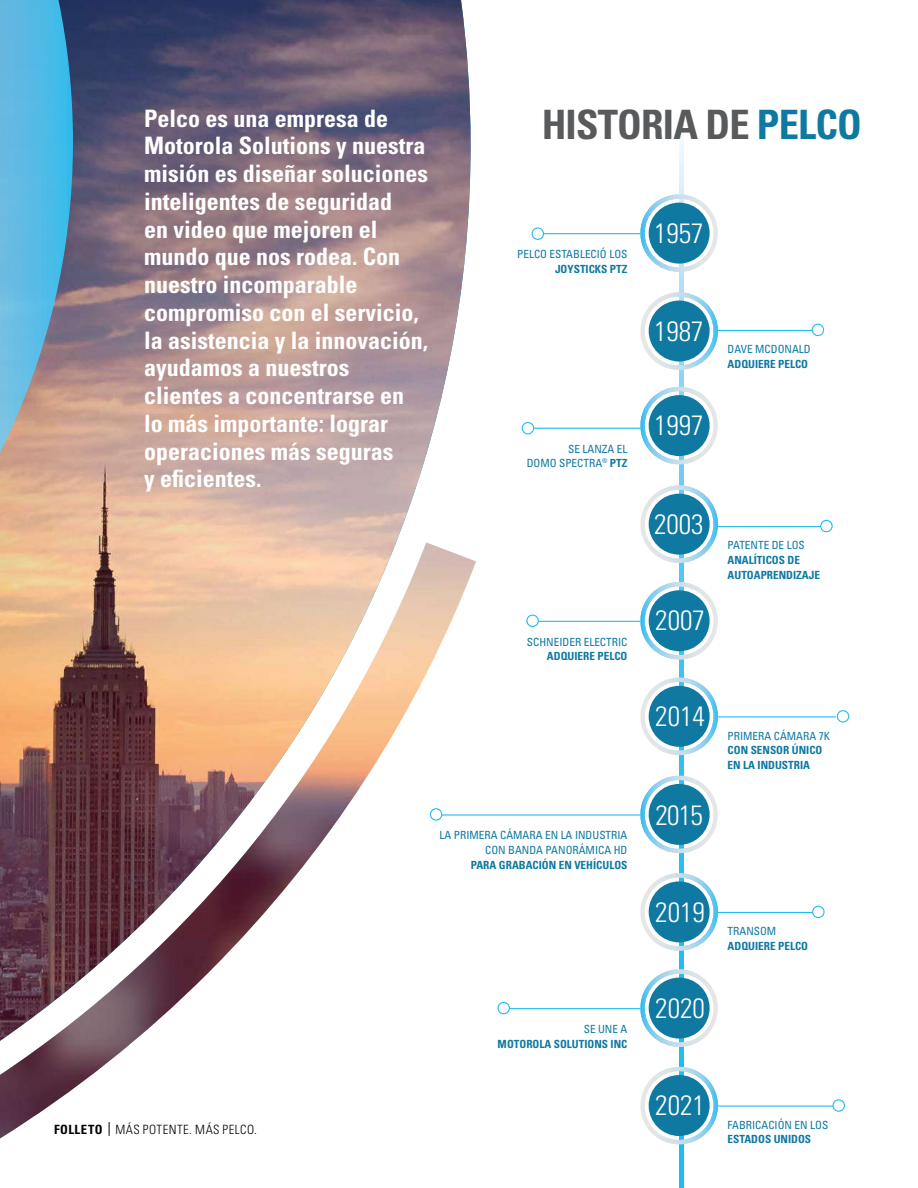
<style>
.page{position:relative;width:918px;height:1188px;background:#fff}
.page>*{position:absolute;margin:0;border:0;box-sizing:border-box;transform-origin:0 0}
.t1{font:700 condensed 40.5px "Univers LT Std";letter-spacing:-.02em;color:#595a5c}
.t2{font:300 condensed 27.9px "Univers LT Std";color:#fff}
.t3{font:700 condensed 24px/27.8px "Univers LT Std";color:#fff}
.t4{font:300 condensed 12.75px "Univers LT Std";letter-spacing:.035em;color:#000}
.t5{font:condensed 11.25px/14.5px "Univers LT Std";color:#0f79a2;text-align:right}
.t6{font:700 condensed 11.25px/14.5px "Univers LT Std";color:#0f79a2}
.s1{color:#0f79a2}
.s2{font-weight:700}
</style>
<div class="page">
<svg style="left:679px;top:130px;width:5px;height:1058px"></svg>
<hr style="left:718px;top:1106px;width:118px;height:1px;background:#22bcef">
<img style="left:0;top:0;width:471px;height:542px">
<svg style="left:0;top:0;width:73px;height:453px;background:#6aaccc"></svg>
<img style="left:0;top:542px;width:476px;height:597px">
<svg style="left:109px;top:1122px;width:1px;height:14px"></svg>
<hr style="left:526px;top:621px;width:114px;height:1px;background:#22bcef">
<svg style="left:640px;top:582px;width:78px;height:78px"></svg>
<div style="left:649px;top:590px;width:61px;height:61px;background:#0f79a2;border-radius:50%"></div>
<div style="left:527px;top:615px;width:11px;height:11px;background:#fff;border-radius:50%"></div>
<div style="left:526px;top:615px;width:13px;height:12px;border:1px solid #22bcef;border-radius:50%"></div>
<hr style="left:442px;top:814px;width:198px;height:2px;background:#22bcef">
<svg style="left:640px;top:776px;width:78px;height:77px"></svg>
<div style="left:649px;top:784px;width:61px;height:61px;background:#0f79a2;border-radius:50%"></div>
<div style="left:430px;top:809px;width:12px;height:11px;background:#fff;border-radius:50%"></div>
<div style="left:430px;top:808px;width:12px;height:13px;border:1px solid #22bcef;border-radius:50%"></div>
<hr style="left:718px;top:912px;width:102px;height:1px;background:#22bcef">
<svg style="left:640px;top:873px;width:78px;height:78px"></svg>
<div style="left:649px;top:881px;width:61px;height:61px;background:#0f79a2;border-radius:50%"></div>
<div style="left:813px;top:906px;width:11px;height:12px;background:#fff;border-radius:50%"></div>
<div style="left:812px;top:906px;width:13px;height:12px;border:1px solid #22bcef;border-radius:50%"></div>
<svg style="left:640px;top:1067px;width:78px;height:77px"></svg>
<div style="left:649px;top:1075px;width:61px;height:61px;background:#0f79a2;border-radius:50%"></div>
<div style="left:833px;top:1100px;width:11px;height:11px;background:#fff;border-radius:50%"></div>
<div style="left:833px;top:1099px;width:12px;height:13px;border:1px solid #22bcef;border-radius:50%"></div>
<hr style="left:718px;top:716px;width:118px;height:1px;background:#22bcef">
<svg style="left:640px;top:678px;width:78px;height:77px"></svg>
<div style="left:649px;top:686px;width:61px;height:61px;background:#0f79a2;border-radius:50%"></div>
<div style="left:837px;top:710px;width:12px;height:13px;border:1px solid #22bcef;border-radius:50%"></div>
<hr style="left:501px;top:1008px;width:139px;height:1px;background:#22bcef">
<svg style="left:640px;top:969px;width:78px;height:78px"></svg>
<div style="left:649px;top:978px;width:61px;height:61px;background:#0f79a2;border-radius:50%"></div>
<div style="left:498px;top:1002px;width:11px;height:12px;background:#fff;border-radius:50%"></div>
<div style="left:497px;top:1002px;width:13px;height:12px;border:1px solid #22bcef;border-radius:50%"></div>
<hr style="left:532px;top:233px;width:108px;height:1px;background:#22bcef">
<svg style="left:640px;top:194px;width:78px;height:78px"></svg>
<div style="left:649px;top:203px;width:61px;height:61px;background:#0f79a2;border-radius:50%"></div>
<div style="left:532px;top:228px;width:12px;height:11px;background:#fff;border-radius:50%"></div>
<div style="left:532px;top:227px;width:12px;height:13px;border:1px solid #22bcef;border-radius:50%"></div>
<svg style="left:640px;top:387px;width:78px;height:77px"></svg>
<div style="left:649px;top:395px;width:61px;height:61px;background:#0f79a2;border-radius:50%"></div>
<hr style="left:532px;top:428px;width:108px;height:1px;background:#22bcef">
<div style="left:522px;top:422px;width:12px;height:12px;border:1px solid #22bcef;border-radius:50%"></div>
<hr style="left:718px;top:330px;width:105px;height:1px;background:#22bcef">
<svg style="left:640px;top:292px;width:78px;height:78px"></svg>
<div style="left:649px;top:301px;width:61px;height:60px;background:#0f79a2;border-radius:50%"></div>
<div style="left:812px;top:324px;width:12px;height:12px;background:#fff;border-radius:50%"></div>
<div style="left:812px;top:324px;width:12px;height:12px;border:1px solid #22bcef;border-radius:50%"></div>
<svg style="left:640px;top:485px;width:78px;height:78px"></svg>
<div style="left:649px;top:494px;width:61px;height:61px;background:#0f79a2;border-radius:50%"></div>
<hr style="left:718px;top:526px;width:110px;height:1px;background:#22bcef">
<div style="left:821px;top:520px;width:11px;height:12px;background:#fff;border-radius:50%"></div>
<div style="left:820px;top:520px;width:13px;height:12px;border:1px solid #22bcef;border-radius:50%"></div>
<p class="t3" style="left:144px;top:104px;width:285px">Pelco es una empresa de<br>Motorola Solutions y nuestra misión es diseñar soluciones inteligentes de seguridad<br>en video que mejoren el mundo que nos rodea. Con nuestro incomparable compromiso con el servicio, la asistencia y la innovación, ayudamos a nuestros clientes a concentrarse en lo más importante: lograr operaciones más seguras<br>y eficientes.</p>
<h1 class="t1" style="left:542px;top:100px;width:322px">HISTORIA DE <span class="s1">PELCO</span></h1>
<p class="t2" style="left:654px;top:216px;width:51px">1957</p>
<p class="t5" style="left:517px;top:247px;width:112px">PELCO ESTABLECIÓ LOS</p>
<p class="t6" style="left:555px;top:261px;width:74px">JOYSTICKS PTZ</p>
<p class="t2" style="left:654px;top:314px;width:51px">1987</p>
<p class="t5" style="left:728px;top:342px;width:85px">DAVE MCDONALD</p>
<p class="t6" style="left:728px;top:356px;width:82px">ADQUIERE PELCO</p>
<p class="t2" style="left:654px;top:409px;width:51px">1997</p>
<p class="t5" style="left:527px;top:441px;width:102px">SE LANZA EL<br>DOMO SPECTRA<sup>®</sup> <span class="s2">PTZ</span></p>
<p class="t4" style="left:54px;top:1122px;width:205px"><span class="s2">FOLLETO</span> MÁS POTENTE. MÁS PELCO.</p>
<p class="t5" style="left:527px;top:634px;width:102px">SCHNEIDER ELECTRIC</p>
<p class="t6" style="left:547px;top:649px;width:82px">ADQUIERE PELCO</p>
<p class="t5" style="left:440px;top:828px;width:189px">LA PRIMERA CÁMARA EN LA INDUSTRIA<br>CON BANDA PANORÁMICA HD</p>
<p class="t6" style="left:471px;top:857px;width:158px">PARA GRABACIÓN EN VEHÍCULOS</p>
<p class="t5" style="left:584px;top:1022px;width:45px">SE UNE A</p>
<p class="t6" style="left:498px;top:1036px;width:131px">MOTOROLA SOLUTIONS INC</p>
<p class="t2" style="left:654px;top:507px;width:51px">2003</p>
<p class="t2" style="left:655px;top:604px;width:51px">2007</p>
<p class="t5" style="left:728px;top:538px;width:79px">PATENTE DE LOS</p>
<p class="t6" style="left:728px;top:553px;width:94px">ANALÍTICOS DE<br>AUTOAPRENDIZAJE</p>
<p class="t2" style="left:655px;top:699px;width:51px">2014</p>
<p class="t2" style="left:656px;top:798px;width:49px">2015</p>
<p class="t5" style="left:728px;top:728px;width:104px">PRIMERA CÁMARA 7K</p>
<p class="t6" style="left:728px;top:743px;width:96px">CON SENSOR ÚNICO<br>EN LA INDUSTRIA</p>
<p class="t2" style="left:655px;top:895px;width:51px">2019</p>
<p class="t2" style="left:655px;top:991px;width:51px">2020</p>
<p class="t5" style="left:728px;top:924px;width:50px">TRANSOM</p>
<p class="t6" style="left:728px;top:938px;width:82px">ADQUIERE PELCO</p>
<p class="t2" style="left:655px;top:1089px;width:51px">2021</p>
<p class="t5" style="left:728px;top:1117px;width:102px">FABRICACIÓN EN LOS</p>
<p class="t6" style="left:728px;top:1132px;width:85px">ESTADOS UNIDOS</p>
</div>
